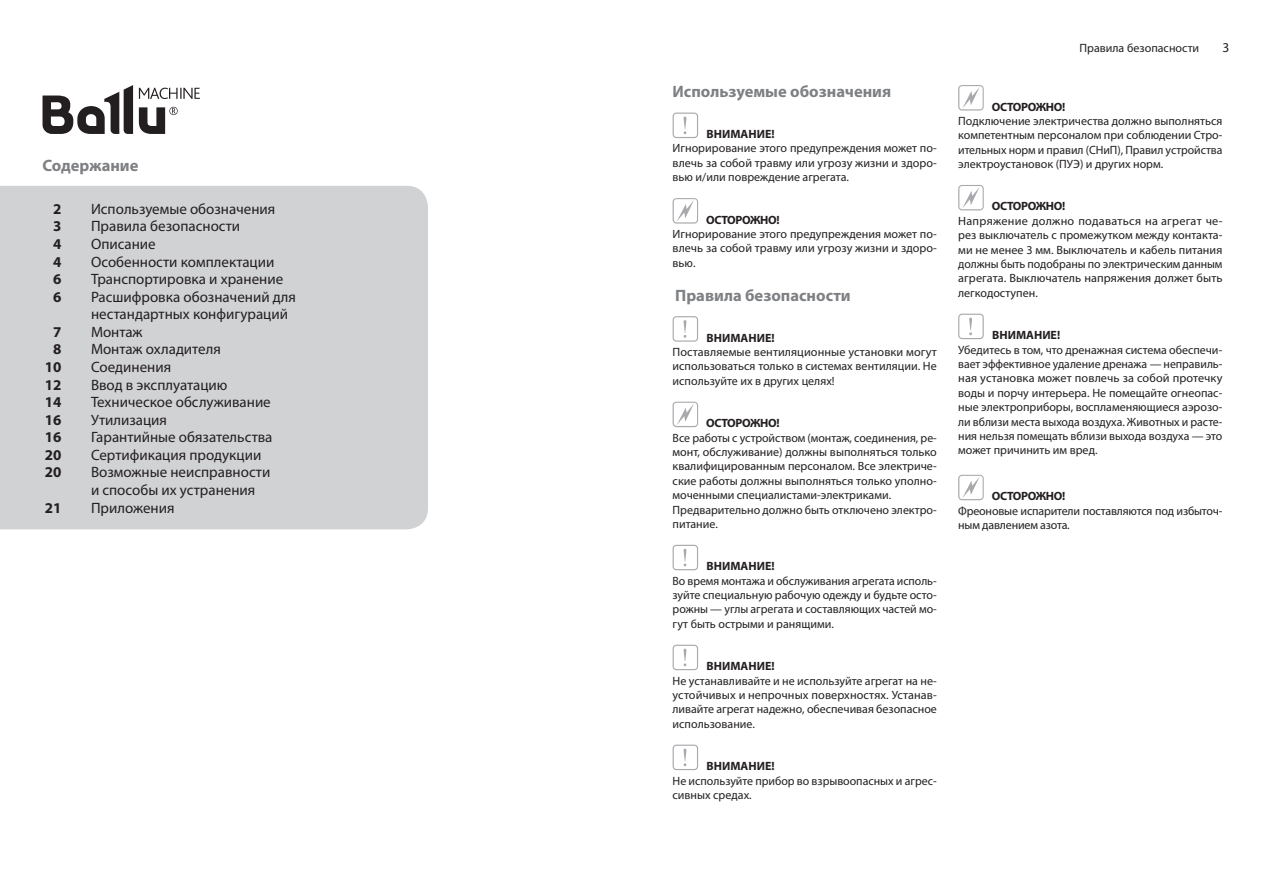
<style>
.page{position:relative;width:1263px;height:893px;background:#fff}
.page>*{position:absolute;margin:0;border:0;box-sizing:border-box;transform-origin:0 0}
.head_1{font:700 16.5px "Myriad Pro";color:#7e8083}
.txt{font:700 16.5px "Myriad Pro";color:#7e8083}
.ZAG{font:700 16.5px "Myriad Pro";color:#7e8083}
.t1{font:15px "Myriad Pro";color:#231f20}
.t2{font:700 15px "Myriad Pro";color:#231f20}
.t3{font:13.5px "Myriad Pro";color:#231f20}
.txt-2{font:12px/14.4px "Myriad Pro";color:#231f20;text-align:justify}
.txt-3{font:700 12px "Myriad Pro";color:#231f20}
.txt-4{font:700 12px "Myriad Pro";letter-spacing:-.03em;color:#231f20}
.spis{font:12px "Myriad Pro";color:#231f20}
</style>
<div class="page">
<div style="left:0;top:186px;width:428px;height:343px;background:#d1d2d4"></div>
<svg style="left:43px;top:85px;width:157px;height:49px"></svg>
<svg style="left:673px;top:113px;width:25px;height:25px"></svg>
<svg style="left:673px;top:198px;width:25px;height:26px"></svg>
<svg style="left:673px;top:316px;width:25px;height:26px"></svg>
<svg style="left:673px;top:402px;width:25px;height:25px"></svg>
<svg style="left:673px;top:545px;width:25px;height:25px"></svg>
<svg style="left:673px;top:645px;width:25px;height:25px"></svg>
<svg style="left:673px;top:745px;width:25px;height:25px"></svg>
<svg style="left:958px;top:85px;width:26px;height:26px"></svg>
<svg style="left:958px;top:185px;width:26px;height:25px"></svg>
<svg style="left:958px;top:314px;width:26px;height:25px"></svg>
<svg style="left:958px;top:475px;width:26px;height:25px"></svg>
<p class="ZAG" style="left:43px;top:155px;width:97px">Содержание</p>
<p class="t2" style="left:53px;top:199px;width:10px">2</p>
<p class="t1" style="left:91px;top:200px;width:186px">Используемые обозначения</p>
<p class="t2" style="left:53px;top:217px;width:10px">3</p>
<p class="t1" style="left:91px;top:217px;width:151px">Правила безопасности</p>
<p class="t2" style="left:53px;top:234px;width:10px">4</p>
<p class="t1" style="left:91px;top:235px;width:66px">Описание</p>
<p class="t2" style="left:53px;top:252px;width:10px">4</p>
<p class="t1" style="left:91px;top:252px;width:185px">Особенности комплектации</p>
<p class="t2" style="left:53px;top:269px;width:10px">6</p>
<p class="t1" style="left:91px;top:270px;width:194px">Транспортировка и хранение</p>
<p class="t2" style="left:53px;top:287px;width:10px">6</p>
<p class="t1" style="left:91px;top:287px;width:207px">Расшифровка обозначений для</p>
<p class="t1" style="left:91px;top:305px;width:199px">нестандартных конфигураций</p>
<p class="t2" style="left:53px;top:322px;width:10px">7</p>
<p class="t1" style="left:91px;top:323px;width:53px">Монтаж</p>
<p class="t2" style="left:53px;top:340px;width:10px">8</p>
<p class="t1" style="left:91px;top:340px;width:131px">Монтаж охладителя</p>
<p class="t2" style="left:45px;top:357px;width:18px">10</p>
<p class="t1" style="left:91px;top:358px;width:82px">Соединения</p>
<p class="t2" style="left:45px;top:375px;width:18px">12</p>
<p class="t1" style="left:91px;top:375px;width:138px">Ввод в эксплуатацию</p>
<p class="t2" style="left:45px;top:392px;width:18px">14</p>
<p class="t1" style="left:91px;top:393px;width:181px">Техническое обслуживание</p>
<p class="t2" style="left:45px;top:410px;width:18px">16</p>
<p class="t1" style="left:91px;top:410px;width:78px">Утилизация</p>
<p class="t2" style="left:45px;top:427px;width:18px">16</p>
<p class="t1" style="left:91px;top:428px;width:183px">Гарантийные обязательства</p>
<p class="t2" style="left:45px;top:445px;width:18px">20</p>
<p class="t1" style="left:91px;top:446px;width:172px">Сертификация продукции</p>
<p class="t2" style="left:45px;top:463px;width:18px">20</p>
<p class="t1" style="left:91px;top:463px;width:181px">Возможные неисправности</p>
<p class="t1" style="left:91px;top:481px;width:166px">и способы их устранения</p>
<p class="t2" style="left:45px;top:498px;width:18px">21</p>
<p class="t1" style="left:91px;top:498px;width:85px">Приложения</p>
<p class="head_1" style="left:673px;top:81px;width:220px">Используемые обозначения</p>
<p class="txt-3" style="left:707px;top:126px;width:69px">ВНИМАНИЕ!</p>
<p class="txt-2" style="left:673px;top:141px;width:266px">Игнорирование этого предупреждения может по&shy;влечь за собой травму или угрозу жизни и здоро&shy;вью и/или повреждение агрегата.</p>
<p class="txt-4" style="left:706px;top:212px;width:75px">ОСТОРОЖНО!</p>
<p class="txt-2" style="left:673px;top:227px;width:266px">Игнорирование этого предупреждения может по&shy;влечь за собой травму или угрозу жизни и здоро&shy;вью.</p>
<p class="txt" style="left:675px;top:285px;width:177px">Правила безопасности</p>
<p class="txt-3" style="left:707px;top:330px;width:69px">ВНИМАНИЕ!</p>
<p class="txt-2" style="left:673px;top:345px;width:266px">Поставляемые вентиляционные установки могут использоваться только в системах вентиляции. Не используйте их в других целях!</p>
<p class="txt-4" style="left:706px;top:415px;width:75px">ОСТОРОЖНО!</p>
<p class="txt-2" style="left:673px;top:430px;width:266px">Все работы с устройством (монтаж, соединения, ре&shy;монт, обслуживание) должны выполняться только квалифицированным персоналом. Все электриче&shy;ские работы должны выполняться только уполно&shy;моченными специалистами-электриками.</p>
<p class="txt-2" style="left:673px;top:502px;width:266px">Предварительно должно быть отключено электро&shy;питание.</p>
<p class="txt-3" style="left:707px;top:558px;width:69px">ВНИМАНИЕ!</p>
<p class="txt-2" style="left:673px;top:573px;width:266px">Во время монтажа и обслуживания агрегата исполь&shy;зуйте специальную рабочую одежду и будьте осто&shy;рожны — углы агрегата и составляющих частей мо&shy;гут быть острыми и ранящими.</p>
<p class="txt-3" style="left:707px;top:658px;width:69px">ВНИМАНИЕ!</p>
<p class="txt-2" style="left:673px;top:673px;width:266px">Не устанавливайте и не используйте агрегат на не&shy;устойчивых и непрочных поверхностях. Устанав&shy;ливайте агрегат надежно, обеспечивая безопасное использование.</p>
<p class="txt-3" style="left:707px;top:758px;width:69px">ВНИМАНИЕ!</p>
<p class="txt-2" style="left:673px;top:773px;width:266px">Не используйте прибор во взрывоопасных и агрес&shy;сивных средах.</p>
<p class="spis" style="left:1079px;top:41px;width:121px">Правила безопасности</p>
<p class="t3" style="left:1222px;top:39px;width:8px">3</p>
<p class="txt-4" style="left:992px;top:99px;width:75px">ОСТОРОЖНО!</p>
<p class="txt-2" style="left:958px;top:114px;width:266px">Подключение электричества должно выполняться компетентным персоналом при соблюдении Стро&shy;ительных норм и правил (СНиП), Правил устройства электроустановок (ПУЭ) и других норм.</p>
<p class="txt-4" style="left:992px;top:199px;width:75px">ОСТОРОЖНО!</p>
<p class="txt-2" style="left:958px;top:213px;width:266px">Напряжение должно подаваться на агрегат че&shy;рез выключатель с промежутком между контакта&shy;ми не менее 3 мм. Выключатель и кабель питания должны быть подобраны по электрическим данным агрегата. Выключатель напряжения должет быть легкодоступен.</p>
<p class="txt-3" style="left:992px;top:327px;width:69px">ВНИМАНИЕ!</p>
<p class="txt-2" style="left:958px;top:342px;width:266px">Убедитесь в том, что дренажная система обеспечи&shy;вает эффективное удаление дренажа — неправиль&shy;ная установка может повлечь за собой протечку воды и порчу интерьера. Не помещайте огнеопас&shy;ные электроприборы, воспламеняющиеся аэрозо&shy;ли вблизи места выхода воздуха. Животных и расте&shy;ния нельзя помещать вблизи выхода воздуха — это может причинить им вред.</p>
<p class="txt-4" style="left:992px;top:488px;width:75px">ОСТОРОЖНО!</p>
<p class="txt-2" style="left:958px;top:503px;width:266px">Фреоновые испарители поставляются под избыточ&shy;ным давлением азота.</p>
</div>
